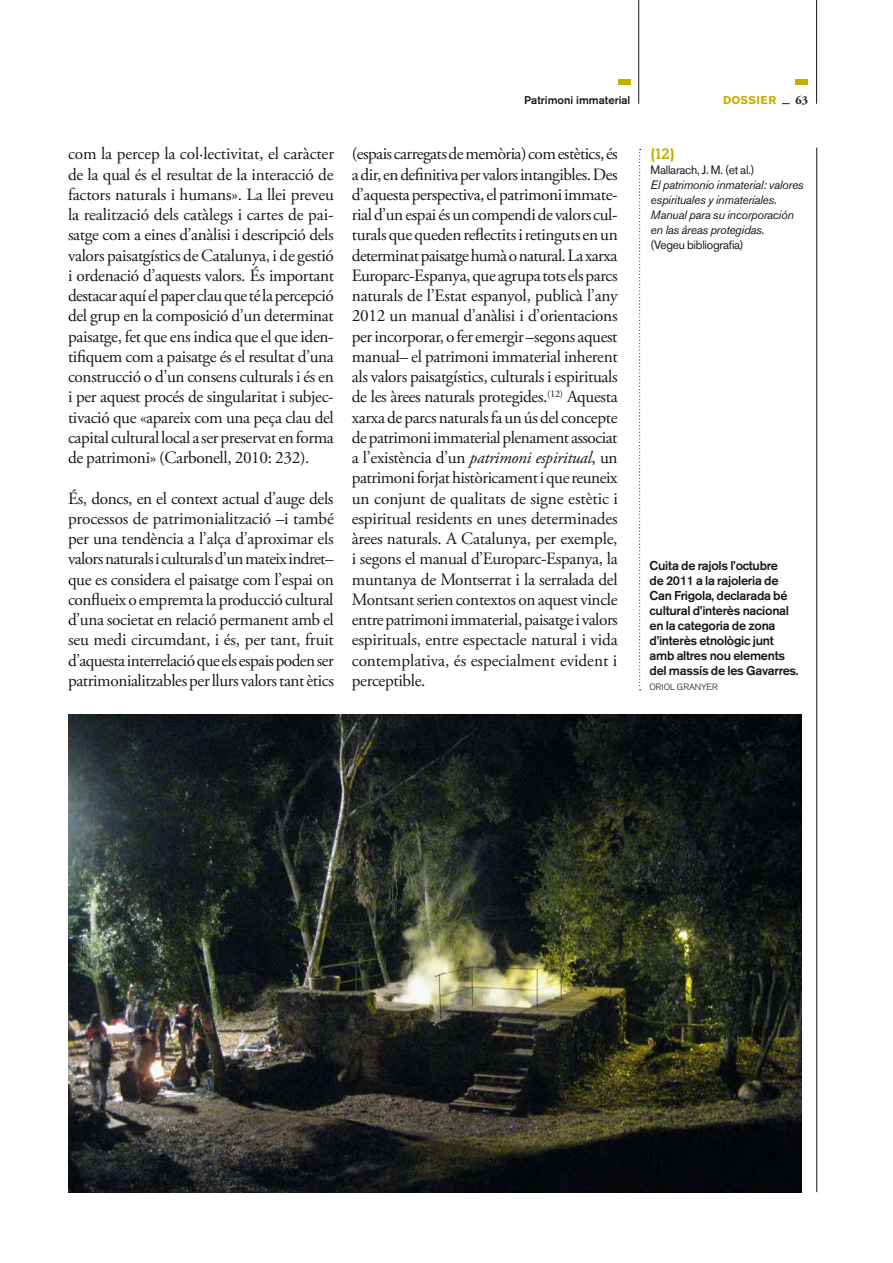
<style>
.page{position:relative;width:893px;height:1263px;background:#fff}
.page>*{position:absolute;margin:0;border:0;box-sizing:border-box;transform-origin:0 0}
.Text{font:17.25px/20.2px "Adobe Garamond Pro";letter-spacing:-.025em;color:#1a171c;text-align:justify}
.Text_sense_espai{font:17.25px/20.2px "Adobe Garamond Pro";letter-spacing:-.02em;color:#1a171c;text-align:justify}
.t1{font:500 15px "Boton";color:#c5b000}
.FOTO_text{font:500 12.75px/15px "Akzidenz Grotesk BE";letter-spacing:-.02em;color:#1a171c}
.t2{font:italic 12px/15px "Akzidenz Grotesk BE";letter-spacing:-.025em;color:#1a171c}
.t3{font:700 12px "Adobe Garamond Pro";color:#1a171c}
.t4{font:500 11.25px "Akzidenz Grotesk BE";color:#1a171c}
.t5{font:700 11.25px "Akzidenz Grotesk BE";letter-spacing:.03em;color:#c5b000}
.FOTO_text-2{font:300 9px "Akzidenz Grotesk BE";color:#1a171c}
.s1{font-style:italic}
.s2{font-style:normal}
</style>
<div class="page">
<hr style="left:638px;top:0;width:1px;height:104px;background:#1a171c">
<hr style="left:816px;top:0;width:1px;height:104px;background:#1a171c">
<hr style="left:816px;top:148px;width:1px;height:1044px;background:#1a171c">
<div style="left:618px;top:79px;width:12px;height:6px;background:#c5b000"></div>
<div style="left:796px;top:79px;width:12px;height:6px;background:#c5b000"></div>
<svg style="left:639px;top:149px;width:2px;height:541px"></svg>
<img style="left:68px;top:714px;width:734px;height:478px">
<p class="Text_sense_espai" style="left:68px;top:144px;width:268px">com la percep la col·lectivitat, el caràcter de la qual és el resultat de la interacció de factors naturals i humans». La llei preveu la realització dels catàlegs i cartes de pai&shy;satge com a eines d’anàlisi i descripció dels valors paisatgístics de Catalunya, i de gestió i ordenació d’aquests valors. És important destacar aquí el paper clau que té la percepció del grup en la composició d’un determinat paisatge, fet que ens indica que el que iden&shy;tifiquem com a paisatge és el resultat d’una construcció o d’un consens culturals i és en i per aquest procés de singularitat i subjec&shy;tivació que «apareix com una peça clau del capital cultural local a ser preservat en forma de patrimoni» (Carbonell, 2010: 232).</p>
<p class="Text" style="left:68px;top:489px;width:267px">És, doncs, en el context actual d’auge dels processos de patrimonialització –i també per una tendència a l’alça d’aproximar els valors naturals i culturals d’un mateix indret– que es considera el paisatge com l’espai on conflueix o empremta la producció cultural d’una societat en relació permanent amb el seu medi circumdant, i és, per tant, fruit d’aquesta interrelació que els espais poden ser patrimonialitzables per llurs valors tant ètics</p>
<p class="t4" style="left:524px;top:93px;width:108px">Patrimoni immaterial</p>
<p class="t5" style="left:723px;top:93px;width:55px">DOSSIER</p>
<p class="t3" style="left:795px;top:93px;width:14px">63</p>
<p class="Text" style="left:352px;top:144px;width:268px">(espais carregats de memòria) com estètics, és a dir, en definitiva per valors intangibles. Des d’aquesta perspectiva, el patrimoni immate&shy;rial d’un espai és un compendi de valors cul&shy;turals que queden reflectits i retinguts en un determinat paisatge humà o natural. La xarxa Europarc-Espanya, que agrupa tots els parcs naturals de l’Estat espanyol, publicà l’any 2012 un manual d’anàlisi i d’orientacions per incorporar, o fer emergir –segons aquest manual– el patrimoni immaterial inherent als valors paisatgístics, culturals i espirituals de les àrees naturals protegides.<sup>(12)</sup> Aquesta xarxa de parcs naturals fa un ús del concepte de patrimoni immaterial plenament associat a l’existència d’un <span class="s1">patrimoni espiritual</span>, un patrimoni forjat històricament i que reuneix un conjunt de qualitats de signe estètic i espiritual residents en unes determinades àrees naturals. A Catalunya, per exemple, i segons el manual d’Europarc-Espanya, la muntanya de Montserrat i la serralada del Montsant serien contextos on aquest vincle entre patrimoni immaterial, paisatge i valors espirituals, entre espectacle natural i vida contemplativa, és especialment evident i perceptible.</p>
<p class="t1" style="left:651px;top:145px;width:26px">(12)</p>
<p class="t2" style="left:651px;top:162px;width:155px"><span class="s2">Mallarach, J. M. (et al.)<br></span>El patrimonio inmaterial: valores espirituales y inmateriales.<br>Manual para su incorporación en las áreas protegidas.<br><span class="s2">(Vegeu bibliografia)</span></p>
<p class="FOTO_text" style="left:649px;top:558px;width:151px">Cuita de rajols l’octubre<br>de 2011 a la rajoleria de<br>Can Frigola, declarada bé cultural d’interès nacional en la categoria de zona d’interès etnològic junt amb altres nou elements del massís de les Gavarres.</p>
<p class="FOTO_text-2" style="left:649px;top:682px;width:70px">ORIOL GRANYER</p>
</div>
